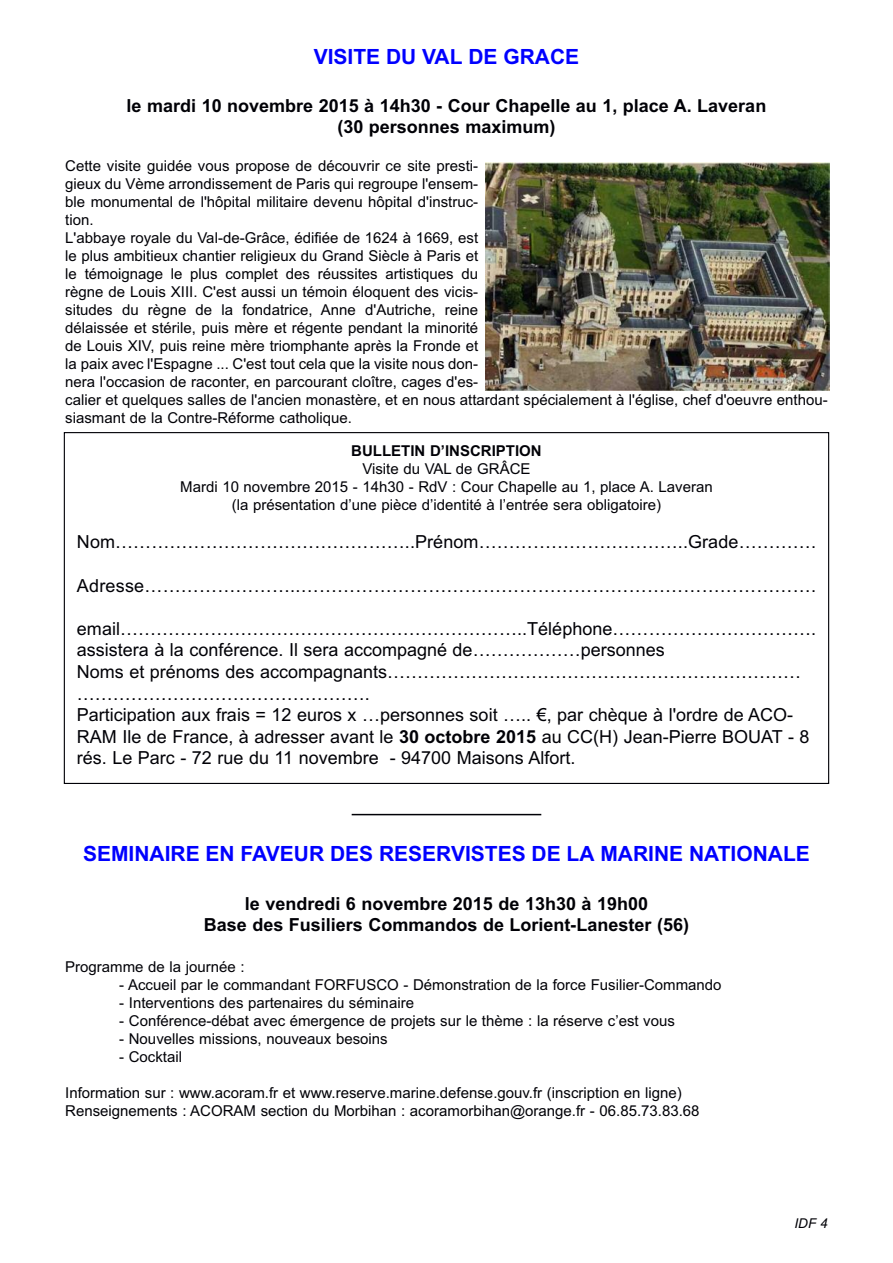
<style>
.page{position:relative;width:893px;height:1263px;background:#fff}
.page>*{position:absolute;margin:0;border:0;box-sizing:border-box;transform-origin:0 0}
.t1{font:700 21px "Arial";color:#00f}
.t2{font:18px/21.6px "Arial";color:#000006}
.t3{font:700 18px/21.6px "Arial";color:#000006;text-align:center}
.t4{font:15px/18px "Arial";color:#000006}
.t5{font:700 15px "Arial";color:#000006}
.t6{font:italic 13.5px "Arial";color:#000006}
.s1{font-weight:700}
</style>
<div class="page">
<img style="left:486px;top:162px;width:343px;height:228px">
<hr style="left:352px;top:814px;width:189px;height:1px;background:#000006">
<h1 class="t1" style="left:314px;top:44px;width:267px">VISITE DU VAL DE GRACE</h1>
<p class="t3" style="left:127px;top:95px;width:641px">le mardi 10 novembre 2015 à 14h30 - Cour Chapelle au 1, place A. Laveran (30 personnes maximum)</p>
<p class="t4" style="left:65px;top:157px;width:764px">Cette visite guidée vous propose de découvrir ce site presti-<br>gieux du Vème arrondissement de Paris qui regroupe l'ensem-<br>ble monumental de l'hôpital militaire devenu hôpital d'instruc-<br>tion.<br>L'abbaye royale du Val-de-Grâce, édifiée de 1624 à 1669, est<br>le plus ambitieux chantier religieux du Grand Siècle à Paris et<br>le témoignage le plus complet des réussites artistiques du<br>règne de Louis XIII. C'est aussi un témoin éloquent des vicis-<br>situdes du règne de la fondatrice, Anne d'Autriche, reine<br>délaissée et stérile, puis mère et régente pendant la minorité<br>de Louis XIV, puis reine mère triomphante après la Fronde et<br>la paix avec l'Espagne ... C'est tout cela que la visite nous don-<br>nera l'occasion de raconter, en parcourant cloître, cages d'es-<br>calier et quelques salles de l'ancien monastère, et en nous attardant spécialement à l'église, chef d'oeuvre enthou&shy;siasmant de la Contre-Réforme catholique.</p>
<p class="t5" style="left:351px;top:442px;width:192px">BULLETIN D’INSCRIPTION</p>
<p class="t4" style="left:180px;top:460px;width:534px;text-align:center">Visite du VAL de GRÂCE<br>Mardi 10 novembre 2015 - 14h30 - RdV : Cour Chapelle au 1, place A. Laveran (la présentation d’une pièce d’identité à l’entrée sera obligatoire)</p>
<p class="t2" style="left:77px;top:531px;width:741px">Nom…………………………………………..Prénom……………………………..Grade………….</p>
<p class="t2" style="left:77px;top:574px;width:741px">Adresse……………………..………………………………………………………………………….</p>
<p class="t2" style="left:77px;top:618px;width:741px">email…………………………………………………………..Téléphone……………………………. assistera à la conférence. Il sera accompagné de………………personnes<br>Noms et prénoms des accompagnants…………………………………………………………… ………………………………………….<br>Participation aux frais = 12 euros x …personnes soit ….. €, par chèque à l'ordre de ACO-RAM Ile de France, à adresser avant le <span class="s1">30 octobre 2015</span> au CC(H) Jean-Pierre BOUAT - 8 rés. Le Parc - 72 rue du 11 novembre - 94700 Maisons Alfort.</p>
<h1 class="t1" style="left:83px;top:842px;width:728px">SEMINAIRE EN FAVEUR DES RESERVISTES DE LA MARINE NATIONALE</h1>
<p class="t3" style="left:204px;top:892px;width:487px">le vendredi 6 novembre 2015 de 13h30 à 19h00<br>Base des Fusiliers Commandos de Lorient-Lanester (56)</p>
<p class="t4" style="left:65px;top:958px;width:181px">Programme de la journée :</p>
<p class="t4" style="left:119px;top:976px;width:604px">- Accueil par le commandant FORFUSCO - Démonstration de la force Fusilier-Commando</p>
<p class="t4" style="left:119px;top:994px;width:296px">- Interventions des partenaires du séminaire</p>
<p class="t4" style="left:119px;top:1012px;width:557px">- Conférence-débat avec émergence de projets sur le thème : la réserve c’est vous</p>
<p class="t4" style="left:119px;top:1030px;width:270px">- Nouvelles missions, nouveaux besoins</p>
<p class="t4" style="left:119px;top:1048px;width:64px">- Cocktail</p>
<p class="t4" style="left:65px;top:1084px;width:636px">Information sur : www.acoram.fr et www.reserve.marine.defense.gouv.fr (inscription en ligne)<br>Renseignements : ACORAM section du Morbihan : acoramorbihan@orange.fr - 06.85.73.83.68</p>
<p class="t6" style="left:794px;top:1215px;width:35px">IDF 4</p>
</div>
